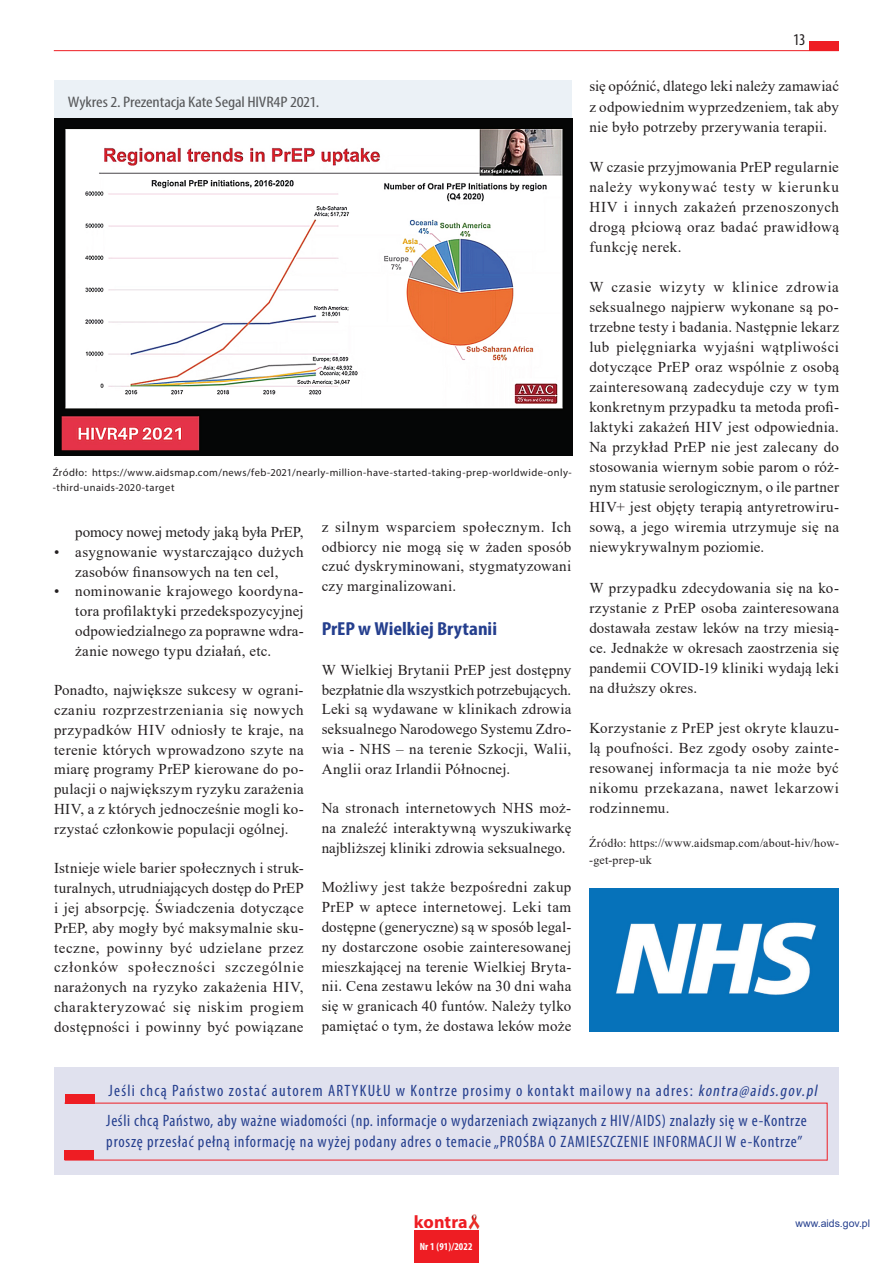
<style>
.page{position:relative;width:893px;height:1263px;background:#fff}
.page>*{position:absolute;margin:0;border:0;box-sizing:border-box;transform-origin:0 0}
.t1{font:700 condensed 18.9px "Myriad Pro";color:#253f8e;scale:1.11 1}
.t2{font:700 18px "Myriad Pro";letter-spacing:.005em;color:#ee1d23}
.t3{font:condensed 16.5px/30.6px "Myriad Pro";letter-spacing:.05em;color:#253f8e}
.t4{font:condensed 16.5px "Myriad Pro";color:#231f20}
.t5{font:condensed 15.3px "Myriad Pro";letter-spacing:-.01em;color:#57585a;scale:1.18 1}
.t6{font:15px/19.8px "Times New Roman";letter-spacing:.02em;color:#231f20;text-align:justify}
.t7{font:15px "Times New Roman";letter-spacing:-.01em;color:#231f20}
.t8{font:12px/17.1px "Times New Roman";letter-spacing:.02em;color:#231f20}
.t9{font:10.5px/15px "Myriad Pro";letter-spacing:.04em;color:#231f20}
.t10{font:10.5px "Arial";color:#253f8e}
.t11{font:700 condensed 10.5px "Myriad Pro";letter-spacing:.01em;color:#fff}
.s1{font-style:italic}
</style>
<div class="page">
<div style="left:414px;top:1230px;width:65px;height:33px;background:#ee1d23"></div>
<hr style="left:54px;top:50px;width:785px;height:1px;background:#ee1d23">
<div style="left:809px;top:41px;width:30px;height:10px;background:#ee1d23"></div>
<img style="left:468px;top:1215px;width:11px;height:14px">
<div style="left:54px;top:81px;width:518px;height:160px;background:#ebf1f6"></div>
<div style="left:54px;top:1067px;width:785px;height:108px;background:#e0e1ee"></div>
<svg style="left:64px;top:1102px;width:764px;height:59px"></svg>
<div style="left:65px;top:1093px;width:30px;height:10px;background:#ee1d23"></div>
<img style="left:54px;top:118px;width:518px;height:337px">
<img style="left:589px;top:889px;width:250px;height:143px">
<p class="t5" style="left:68px;top:93px;width:215px">Wykres 2. Prezentacja Kate Segal HIVR4P 2021.</p>
<p class="t9" style="left:53px;top:464px;width:520px">Źródło: https://www.aidsmap.com/news/feb-2021/nearly-million-have-started-taking-prep-worldwide-only--third-unaids-2020-target</p>
<p class="t7" style="left:75px;top:521px;width:230px">pomocy nowej metody jaką była PrEP,</p>
<p class="t6" style="left:54px;top:541px;width:251px;text-align:center">• asygnowanie wystarczająco dużych zasobów finansowych na ten cel,</p>
<p class="t6" style="left:75px;top:581px;width:230px;text-indent:-21px">• nominowanie krajowego koordyna&shy;tora profilaktyki przedekspozycyjnej odpowiedzialnego za poprawne wdra&shy;żanie nowego typu działań, etc.</p>
<p class="t6" style="left:54px;top:680px;width:251px">Ponadto, największe sukcesy w ograni&shy;czaniu rozprzestrzeniania się nowych przypadków HIV odniosły te kraje, na terenie których wprowadzono szyte na miarę programy PrEP kierowane do po&shy;pulacji o największym ryzyku zarażenia HIV, a z których jednocześnie mogli ko&shy;rzystać członkowie populacji ogólnej.</p>
<p class="t6" style="left:54px;top:858px;width:251px">Istnieje wiele barier społecznych i struk&shy;turalnych, utrudniających dostęp do PrEP i jej absorpcję. Świadczenia dotyczące PrEP, aby mogły być maksymalnie sku&shy;teczne, powinny być udzielane przez członków społeczności szczególnie narażonych na ryzyko zakażenia HIV, charakteryzować się niskim progiem dostępności i powinny być powiązane</p>
<p class="t6" style="left:322px;top:516px;width:251px">z silnym wsparciem społecznym. Ich odbiorcy nie mogą się w żaden sposób czuć dyskryminowani, stygmatyzowani czy marginalizowani.</p>
<p class="t1" style="left:322px;top:617px;width:159px">PrEP w Wielkiej Brytanii</p>
<p class="t6" style="left:322px;top:659px;width:251px">W Wielkiej Brytanii PrEP jest dostępny bezpłatnie dla wszystkich potrzebujących.<br>Leki są wydawane w klinikach zdrowia seksualnego Narodowego Systemu Zdro&shy;wia - NHS – na terenie Szkocji, Walii, Anglii oraz Irlandii Północnej.</p>
<p class="t6" style="left:322px;top:798px;width:251px">Na stronach internetowych NHS moż&shy;na znaleźć interaktywną wyszukiwarkę najbliższej kliniki zdrowia seksualnego.</p>
<p class="t6" style="left:322px;top:877px;width:251px">Możliwy jest także bezpośredni zakup PrEP w aptece internetowej. Leki tam dostępne (generyczne) są w sposób legal&shy;ny dostarczone osobie zainteresowanej mieszkającej na terenie Wielkiej Bryta&shy;nii. Cena zestawu leków na 30 dni waha się w granicach 40 funtów. Należy tylko pamiętać o tym, że dostawa leków może</p>
<p class="t4" style="left:793px;top:30px;width:14px">13</p>
<p class="t6" style="left:589px;top:76px;width:251px">się opóźnić, dlatego leki należy zamawiać z odpowiednim wyprzedzeniem, tak aby nie było potrzeby przerywania terapii.</p>
<p class="t6" style="left:589px;top:156px;width:251px">W czasie przyjmowania PrEP regularnie należy wykonywać testy w kierunku HIV i innych zakażeń przenoszonych drogą płciową oraz badać prawidłową funkcję nerek.</p>
<p class="t6" style="left:589px;top:276px;width:251px">W czasie wizyty w klinice zdrowia seksualnego najpierw wykonane są po&shy;trzebne testy i badania. Następnie lekarz lub pielęgniarka wyjaśni wątpliwości dotyczące PrEP oraz wspólnie z osobą zainteresowaną zadecyduje czy w tym konkretnym przypadku ta metoda profi&shy;laktyki zakażeń HIV jest odpowiednia.<br>Na przykład PrEP nie jest zalecany do stosowania wiernym sobie parom o róż&shy;nym statusie serologicznym, o ile partner HIV+ jest objęty terapią antyretrowiru&shy;sową, a jego wiremia utrzymuje się na niewykrywalnym poziomie.</p>
<p class="t6" style="left:589px;top:577px;width:251px">W przypadku zdecydowania się na ko&shy;rzystanie z PrEP osoba zainteresowana dostawała zestaw leków na trzy miesią&shy;ce. Jednakże w okresach zaostrzenia się pandemii COVID-19 kliniki wydają leki na dłuższy okres.</p>
<p class="t6" style="left:589px;top:717px;width:251px">Korzystanie z PrEP jest okryte klauzu&shy;lą poufności. Bez zgody osoby zainte&shy;resowanej informacja ta nie może być nikomu przekazana, nawet lekarzowi rodzinnemu.</p>
<p class="t8" style="left:589px;top:834px;width:251px">Źródło: https://www.aidsmap.com/about-hiv/how--get-prep-uk</p>
<p class="t3" style="left:106px;top:1075px;width:716px">Jeśli chcą Państwo zostać autorem ARTYKUŁU w Kontrze prosimy o kontakt mailowy na adres: <span class="s1">kontra@aids.gov.pl<br></span>Jeśli chcą Państwo, aby ważne wiadomości (np. informacje o wydarzeniach związanych z HIV/AIDS) znalazły się w e-Kontrze</p>
<p class="t3" style="left:106px;top:1126px;width:698px">proszę przesłać pełną informację na wyżej podany adres o temacie „PROŚBA O ZAMIESZCZENIE INFORMACJI W e-Kontrze”</p>
<p class="t2" style="left:414px;top:1210px;width:55px">kontra</p>
<p class="t11" style="left:420px;top:1240px;width:54px">Nr 1 (91)/2022</p>
<p class="t10" style="left:796px;top:1215px;width:76px">www.aids.gov.pl</p>
</div>
